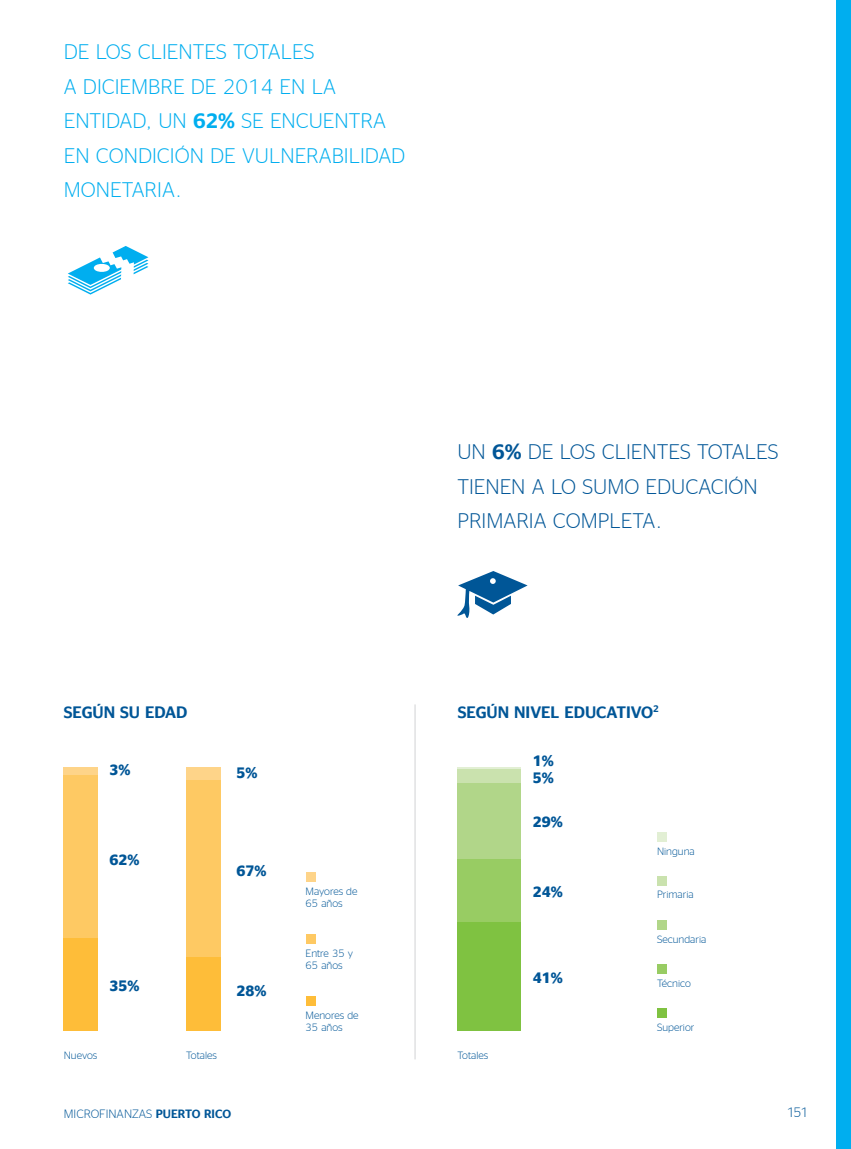
<style>
.page{position:relative;width:851px;height:1149px;background:#fff}
.page>*{position:absolute;margin:0;border:0;box-sizing:border-box;transform-origin:0 0}
.t1{font:300 21px/34.5px "BBVA Office";color:#00aeef}
.t2{font:300 21px/34.5px "BBVA Office";color:#005697}
.t3{font:300 16.5px "BBVA Office";color:#005697}
.t4{font:700 15px/16.8px "BBVA Office";color:#005697}
.t5{font:300 13.5px "BBVA Office";color:#005697}
.t6{font:300 12px "BBVA Office";color:#005697}
.t7{font:300 10.5px/12px "BBVA Office";color:#005697}
.s1{font-style:inherit}
</style>
<div class="page">
<div style="left:836px;top:0;width:14px;height:1148px;background:#00aeef"></div>
<svg style="left:68px;top:246px;width:80px;height:48px"></svg>
<div style="left:306px;top:872px;width:9px;height:9px;background:#fed489"></div>
<div style="left:306px;top:934px;width:9px;height:9px;background:#fec963"></div>
<div style="left:306px;top:996px;width:9px;height:9px;background:#febd39"></div>
<div style="left:64px;top:766px;width:34px;height:8px;background:#fed489"></div>
<div style="left:64px;top:774px;width:34px;height:164px;background:#fec963"></div>
<div style="left:64px;top:938px;width:34px;height:92px;background:#febd39"></div>
<div style="left:186px;top:766px;width:34px;height:14px;background:#fed489"></div>
<div style="left:186px;top:780px;width:34px;height:176px;background:#fec963"></div>
<div style="left:186px;top:956px;width:34px;height:74px;background:#febd39"></div>
<hr style="left:414px;top:704px;width:1px;height:355px;background:#d1d2d4">
<svg style="left:457px;top:571px;width:70px;height:46px"></svg>
<div style="left:657px;top:1008px;width:9px;height:9px;background:#7fc241"></div>
<div style="left:657px;top:831px;width:9px;height:10px;background:#e2efd4"></div>
<div style="left:657px;top:919px;width:9px;height:10px;background:#b1d689"></div>
<div style="left:657px;top:963px;width:9px;height:10px;background:#98cc63"></div>
<div style="left:657px;top:875px;width:9px;height:10px;background:#cae2ae"></div>
<hr style="left:457px;top:766px;width:64px;height:3px;background:#e2efd4">
<div style="left:457px;top:769px;width:64px;height:13px;background:#cae2ae"></div>
<div style="left:457px;top:782px;width:64px;height:77px;background:#b1d689"></div>
<div style="left:457px;top:859px;width:64px;height:63px;background:#98cc63"></div>
<div style="left:457px;top:922px;width:64px;height:108px;background:#7fc241"></div>
<h1 class="t1" style="left:64px;top:34px;width:343px">DE LOS CLIENTES TOTALES<br>A DICIEMBRE DE 2014 EN LA<br>ENTIDAD, U N <span class="s1">62%</span> SE ENCU ENTRA<br>EN CONDICIÓN DE VULNERABILIDAD<br>MONETARIA.</h1>
<h2 class="t3" style="left:64px;top:702px;width:125px">SEGÚN SU EDAD</h2>
<h3 class="t4" style="left:109px;top:760px;width:22px">3%</h3>
<h3 class="t4" style="left:236px;top:763px;width:22px">5%</h3>
<h3 class="t4" style="left:109px;top:850px;width:31px">62%</h3>
<h3 class="t4" style="left:236px;top:861px;width:31px">67%</h3>
<h3 class="t4" style="left:109px;top:976px;width:31px">35%</h3>
<h3 class="t4" style="left:236px;top:981px;width:31px">28%</h3>
<p class="t7" style="left:64px;top:1049px;width:35px">N UEVOS</p>
<p class="t7" style="left:186px;top:1049px;width:32px">TOTALES</p>
<p class="t7" style="left:305px;top:884px;width:53px">M AYORES DE<br>65 AÑOS</p>
<p class="t7" style="left:305px;top:946px;width:49px">ENTRE 35 Y<br>65 AÑOS</p>
<p class="t7" style="left:305px;top:1008px;width:54px">MENORES DE<br>35 AÑOS</p>
<h1 class="t2" style="left:457px;top:434px;width:322px">UN <span class="s1">6%</span> DE LOS CLIENTES TOTALES<br>TIENEN A LO SU MO EDUCACIÓN<br>PRIMARIA COMPLETA.</h1>
<h2 class="t3" style="left:458px;top:702px;width:202px">SEGÚN NIVEL EDUCATIVO<sup>2</sup></h2>
<h3 class="t4" style="left:533px;top:752px;width:22px">1%<br>5%</h3>
<h3 class="t4" style="left:533px;top:812px;width:31px">29%</h3>
<p class="t7" style="left:457px;top:1049px;width:32px">TOTALES</p>
<h3 class="t4" style="left:533px;top:882px;width:31px">24%</h3>
<h3 class="t4" style="left:533px;top:968px;width:31px">41%</h3>
<p class="t7" style="left:657px;top:844px;width:39px">NINGUNA</p>
<p class="t7" style="left:657px;top:888px;width:38px">PRIMARIA</p>
<p class="t7" style="left:657px;top:932px;width:51px">SECUNDARIA</p>
<p class="t7" style="left:657px;top:976px;width:35px">TÉCNICO</p>
<p class="t7" style="left:657px;top:1020px;width:39px">SUPERIOR</p>
<p class="t6" style="left:64px;top:1107px;width:169px">MICROFINANZAS <span class="s1">PUERTO RICO</span></p>
<p class="t5" style="left:786px;top:1104px;width:23px">151</p>
</div>
